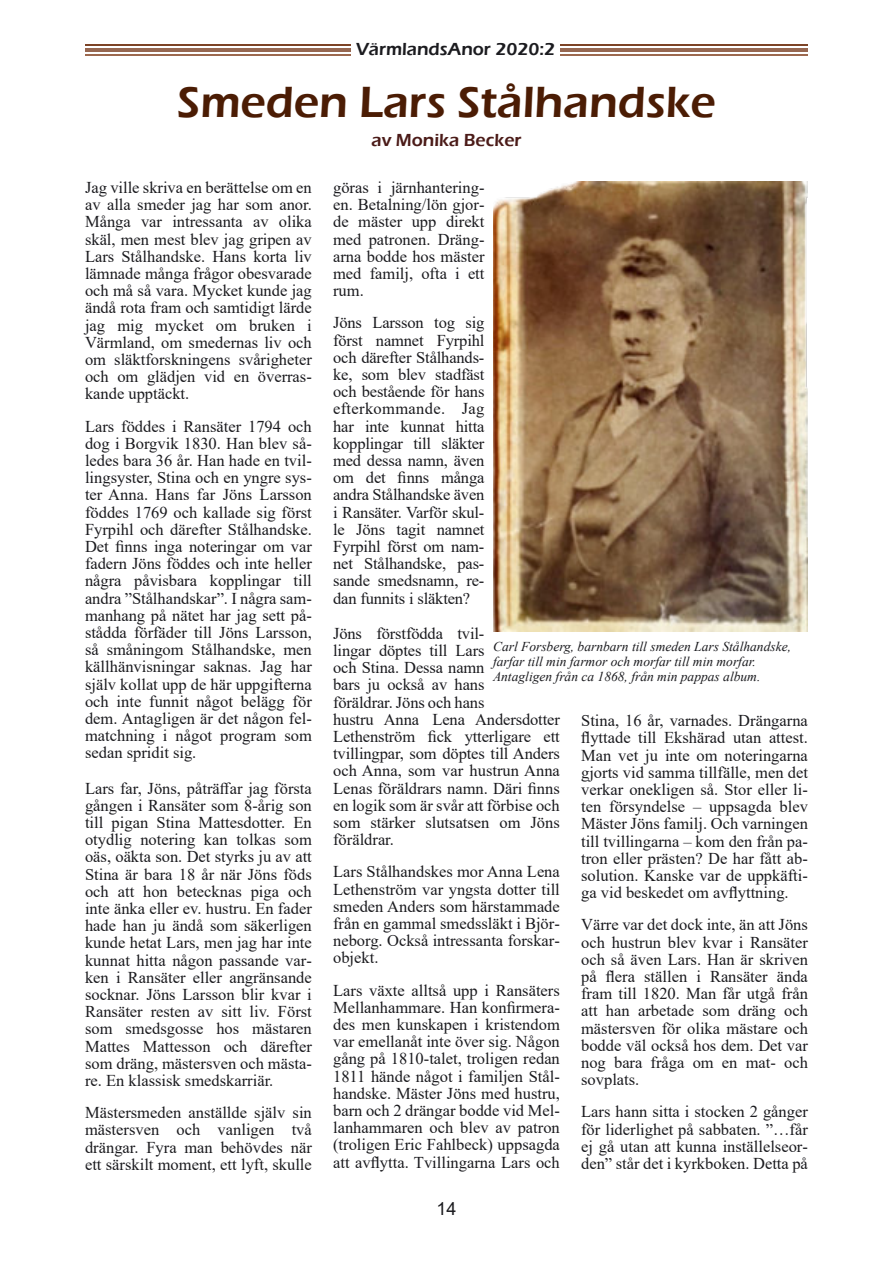
<style>
.page{position:relative;width:893px;height:1263px;background:#fff}
.page>*{position:absolute;margin:0;border:0;box-sizing:border-box;transform-origin:0 0}
.t1{font:600 45px "Eras ITC";color:#4b1c04}
.t2{font:600 18px "Eras ITC";color:#1b1b1f}
.t3{font:600 18px "Eras ITC";color:#4b1b18}
.t4{font:18px "Arial";color:#1b1b1f}
.t5{font:16.5px/17.2px "Times New Roman";color:#1b1b1f;text-align:justify}
.t6{font:italic 13.5px/15.1px "Times New Roman";color:#1b1b1f}
</style>
<div class="page">
<hr style="left:85px;top:48px;width:723px;height:3px;background:#966751">
<hr style="left:85px;top:44px;width:723px;height:1px;background:#7d4326">
<hr style="left:85px;top:54px;width:723px;height:1px;background:#9d694f">
<div style="left:351px;top:34px;width:209px;height:34px;background:#fff"></div>
<svg style="left:493px;top:181px;width:315px;height:450px;background:#88684b"></svg>
<p class="t2" style="left:356px;top:43px;width:200px">VärmlandsAnor 2020:2</p>
<h1 class="t1" style="left:177px;top:86px;width:540px">Smeden Lars Stålhandske</h1>
<p class="t3" style="left:371px;top:134px;width:151px">av Monika Becker</p>
<p class="t5" style="left:85px;top:180px;width:228px">Jag ville skriva en berättelse om en av alla smeder jag har som anor.<br>Många var intressanta av olika skäl, men mest blev jag gripen av Lars Stålhandske. Hans korta liv lämnade många frågor obesvarade och må så vara. Mycket kunde jag ändå rota fram och samtidigt lärde jag mig mycket om bruken i Värmland, om smedernas liv och om släktforskningens svårigheter och om glädjen vid en överras‐ kande upptäckt.</p>
<p class="t5" style="left:85px;top:419px;width:228px">Lars föddes i Ransäter 1794 och dog i Borgvik 1830. Han blev så‐ ledes bara 36 år. Han hade en tvil‐ lingsyster, Stina och en yngre sys‐ ter Anna. Hans far Jöns Larsson föddes 1769 och kallade sig först Fyrpihl och därefter Stålhandske.<br>Det finns inga noteringar om var fadern Jöns föddes och inte heller några påvisbara kopplingar till andra ”Stålhandskar”. I några sam‐ manhang på nätet har jag sett på‐ stådda förfäder till Jöns Larsson, så småningom Stålhandske, men källhänvisningar saknas. Jag har själv kollat upp de här uppgifterna och inte funnit något belägg för dem. Antagligen är det någon fel‐ matchning i något program som sedan spridit sig.</p>
<p class="t5" style="left:85px;top:781px;width:228px">Lars far, Jöns, påträffar jag första gången i Ransäter som 8-årig son till pigan Stina Mattesdotter. En otydlig notering kan tolkas som oäs, oäkta son. Det styrks ju av att Stina är bara 18 år när Jöns föds och att hon betecknas piga och inte änka eller ev. hustru. En fader hade han ju ändå som säkerligen kunde hetat Lars, men jag har inte kunnat hitta någon passande var‐ ken i Ransäter eller angränsande socknar. Jöns Larsson blir kvar i Ransäter resten av sitt liv. Först som smedsgosse hos mästaren Mattes Mattesson och därefter som dräng, mästersven och mästa‐ re. En klassisk smedskarriär.</p>
<p class="t5" style="left:85px;top:1106px;width:228px">Mästersmeden anställde själv sin mästersven och vanligen två drängar. Fyra man behövdes när ett särskilt moment, ett lyft, skulle</p>
<p class="t5" style="left:333px;top:180px;width:153px">göras i järnhantering‐ en. Betalning/lön gjor‐ de mäster upp direkt med patronen. Dräng‐ arna bodde hos mäster med familj, ofta i ett rum.</p>
<p class="t5" style="left:333px;top:316px;width:153px">Jöns Larsson tog sig först namnet Fyrpihl och därefter Stålhands‐ ke, som blev stadfäst och bestående för hans efterkommande. Jag har inte kunnat hitta kopplingar till släkter med dessa namn, även om det finns många andra Stålhandske även i Ransäter. Varför skul‐ le Jöns tagit namnet Fyrpihl först om nam‐ net Stålhandske, pas‐ sande smedsnamn, re‐ dan funnits i släkten?</p>
<p class="t5" style="left:333px;top:626px;width:228px;text-align:left">Jöns förstfödda tvil‐<br>lingar döptes till Lars<br>och Stina. Dessa namn<br>bars ju också av hans<br>föräldrar. Jöns och hans<br>hustru Anna Lena Andersdotter<br>Lethenström fick ytterligare ett tvillingpar, som döptes till Anders och Anna, som var hustrun Anna<br>Lenas föräldrars namn. Däri finns en logik som är svår att förbise och som stärker slutsatsen om Jöns föräldrar.</p>
<p class="t5" style="left:333px;top:865px;width:228px">Lars Stålhandskes mor Anna Lena Lethenström var yngsta dotter till smeden Anders som härstammade från en gammal smedssläkt i Björ‐ neborg. Också intressanta forskar‐ objekt.</p>
<p class="t5" style="left:333px;top:983px;width:228px">Lars växte alltså upp i Ransäters Mellanhammare. Han konfirmera‐ des men kunskapen i kristendom var emellanåt inte över sig. Någon gång på 1810-talet, troligen redan 1811 hände något i familjen Stål‐ handske. Mäster Jöns med hustru, barn och 2 drängar bodde vid Mel‐ lanhammaren och blev av patron (troligen Eric Fahlbeck) uppsagda att avflytta. Tvillingarna Lars och</p>
<p class="t6" style="left:493px;top:640px;width:300px">Carl Forsberg, barnbarn till smeden Lars Stålhandske, farfar till min farmor och morfar till min morfar.<br>Antagligen från ca 1868, från min pappas album.</p>
<p class="t5" style="left:581px;top:714px;width:228px">Stina, 16 år, varnades. Drängarna flyttade till Ekshärad utan attest.<br>Man vet ju inte om noteringarna gjorts vid samma tillfälle, men det verkar onekligen så. Stor eller li‐ ten försyndelse – uppsagda blev Mäster Jöns familj. Och varningen till tvillingarna – kom den från pa‐ tron eller prästen? De har fått ab‐ solution. Kanske var de uppkäfti‐ ga vid beskedet om avflyttning.</p>
<p class="t5" style="left:581px;top:918px;width:228px">Värre var det dock inte, än att Jöns och hustrun blev kvar i Ransäter och så även Lars. Han är skriven på flera ställen i Ransäter ända fram till 1820. Man får utgå från att han arbetade som dräng och mästersven för olika mästare och bodde väl också hos dem. Det var nog bara fråga om en mat- och sovplats.</p>
<p class="t5" style="left:581px;top:1105px;width:228px">Lars hann sitta i stocken 2 gånger för liderlighet på sabbaten. ”…får ej gå utan att kunna inställelseor‐ den” står det i kyrkboken. Detta på</p>
<p class="t4" style="left:436px;top:1202px;width:22px">14</p>
</div>
